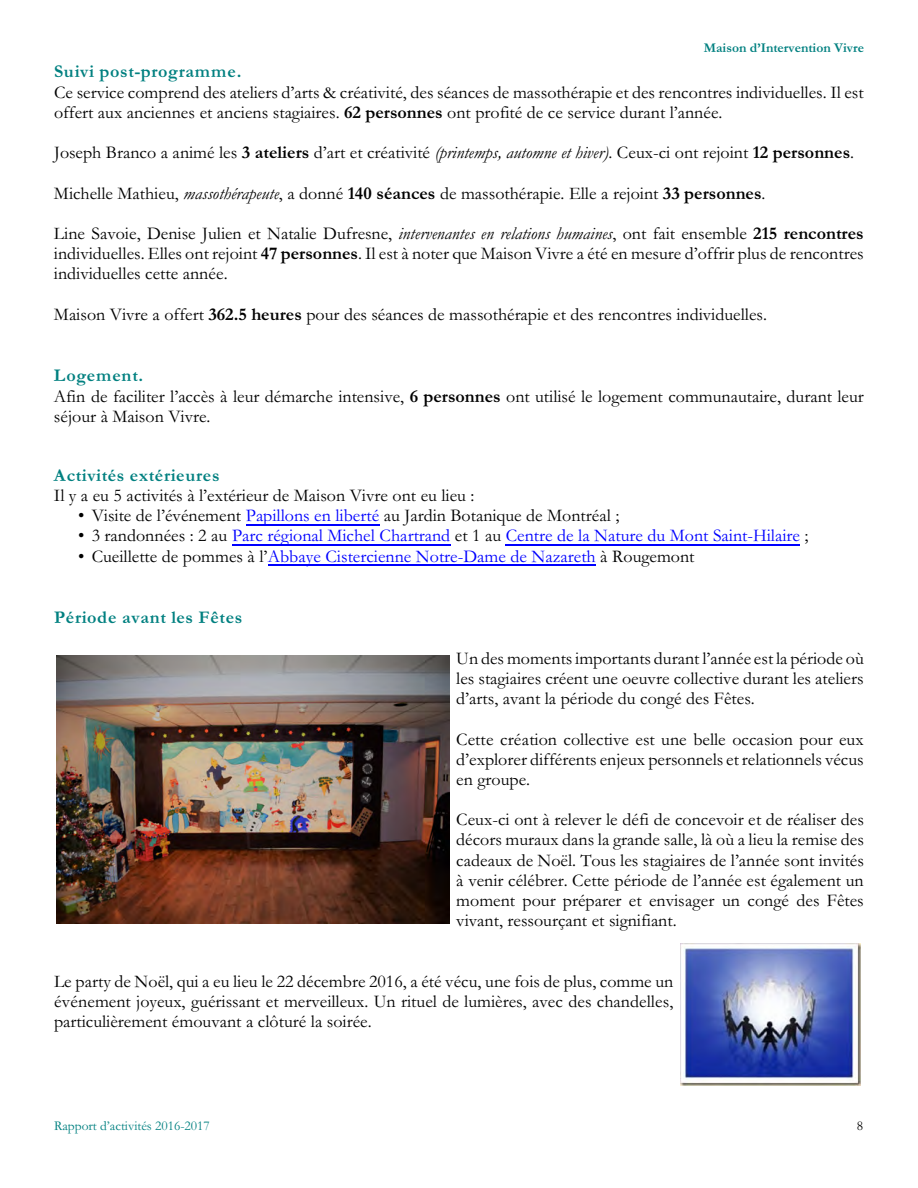
<style>
.page{position:relative;width:918px;height:1188px;background:#fff}
.page>*{position:absolute;margin:0;border:0;box-sizing:border-box;transform-origin:0 0}
.t1{font:18px/20.1px "Garamond";color:#000;text-align:justify}
.t2{font:18px "Garamond";color:#00f}
.t3{font:700 18px "Garamond";letter-spacing:.04em;color:#008080}
.t4{font:13.5px "Garamond";color:#008080}
.t5{font:700 13.5px "Garamond";color:#008080}
.t6{font:13.5px "Garamond";color:#000}
.s1{font-weight:700}
.s2{font-style:italic}
.s3{font-weight:700;color:#008080}
.s4{color:#00f}
.s5{color:#000}
</style>
<div class="page">
<img style="left:56px;top:656px;width:394px;height:268px">
<hr style="left:246px;top:524px;width:133px;height:1px;background:#00f">
<hr style="left:232px;top:544px;width:218px;height:1px;background:#00f">
<hr style="left:506px;top:544px;width:294px;height:1px;background:#00f">
<hr style="left:268px;top:564px;width:328px;height:1px;background:#00f">
<img style="left:680px;top:944px;width:180px;height:142px">
<p class="t5" style="left:704px;top:43px;width:162px">Maison d’Intervention Vivre</p>
<p class="t3" style="left:54px;top:66px;width:189px">Suivi post-programme.</p>
<p class="t1" style="left:54px;top:84px;width:811px">Ce service comprend des ateliers d’arts &amp; créativité, des séances de massothérapie et des rencontres individuelles. Il est offert aux anciennes et anciens stagiaires. <span class="s1">62 personnes</span> ont profité de ce service durant l’année.</p>
<p class="t1" style="left:54px;top:145px;width:802px">Joseph Branco a animé les <span class="s1">3 ateliers</span> d’art et créativité <span class="s2">(printemps, automne et hiver)</span>. Ceux-ci ont rejoint <span class="s1">12 personnes</span>.</p>
<p class="t1" style="left:54px;top:185px;width:713px">Michelle Mathieu, <span class="s2">massothérapeute</span>, a donné <span class="s1">140 séances</span> de massothérapie. Elle a rejoint <span class="s1">33 personnes</span>.</p>
<p class="t1" style="left:54px;top:225px;width:811px">Line Savoie, Denise Julien et Natalie Dufresne, <span class="s2">intervenantes en relations humaines</span>, ont fait ensemble <span class="s1">215 rencontres </span>individuelles. Elles ont rejoint <span class="s1">47 personnes</span>. Il est à noter que Maison Vivre a été en mesure d’offrir plus de rencontres individuelles cette année.</p>
<p class="t1" style="left:54px;top:306px;width:715px">Maison Vivre a offert <span class="s1">362.5 heures</span> pour des séances de massothérapie et des rencontres individuelles.</p>
<p class="t1" style="left:54px;top:368px;width:811px;text-align:left"><span class="s3">Logement.<br></span>Afin de faciliter l’accès à leur démarche intensive, <span class="s1">6 personnes</span> ont utilisé le logement communautaire, durant leur séjour à Maison Vivre.</p>
<p class="t3" style="left:54px;top:469px;width:167px">Activités extérieures</p>
<p class="t1" style="left:54px;top:488px;width:422px">Il y a eu 5 activités à l’extérieur de Maison Vivre ont eu lieu :</p>
<p class="t1" style="left:78px;top:508px;width:543px">• Visite de l’événement <span class="s4">Papillons en liberté</span> au Jardin Botanique de Montréal ;</p>
<p class="t2" style="left:78px;top:530px;width:732px"><span class="s5">• 3 randonnées : 2 au</span> Parc régional Michel Chartrand <span class="s5">et 1 au</span> Centre de la Nature du Mont Saint-Hilaire <span class="s5">;</span></p>
<p class="t2" style="left:78px;top:550px;width:618px"><span class="s5">• Cueillette de pommes à l’</span>Abbaye Cistercienne Notre-Dame de Nazareth <span class="s5">à Rougemont</span></p>
<p class="t3" style="left:54px;top:612px;width:190px">Période avant les Fêtes</p>
<p class="t1" style="left:456px;top:650px;width:409px">Un des moments importants durant l’année est la période où les stagiaires créent une oeuvre collective durant les ateliers d’arts, avant la période du congé des Fêtes.</p>
<p class="t1" style="left:456px;top:731px;width:409px">Cette création collective est une belle occasion pour eux d’explorer différents enjeux personnels et relationnels vécus en groupe.</p>
<p class="t1" style="left:456px;top:812px;width:409px">Ceux-ci ont à relever le défi de concevoir et de réaliser des décors muraux dans la grande salle, là où a lieu la remise des cadeaux de Noël. Tous les stagiaires de l’année sont invités à venir célébrer. Cette période de l’année est également un moment pour préparer et envisager un congé des Fêtes vivant, ressourçant et signifiant.</p>
<p class="t1" style="left:54px;top:973px;width:621px">Le party de Noël, qui a eu lieu le 22 décembre 2016, a été vécu, une fois de plus, comme un événement joyeux, guérissant et merveilleux. Un rituel de lumières, avec des chandelles, particulièrement émouvant a clôturé la soirée.</p>
<p class="t4" style="left:54px;top:1122px;width:157px">Rapport d’activités 2016-2017</p>
<p class="t6" style="left:857px;top:1121px;width:8px">8</p>
</div>
